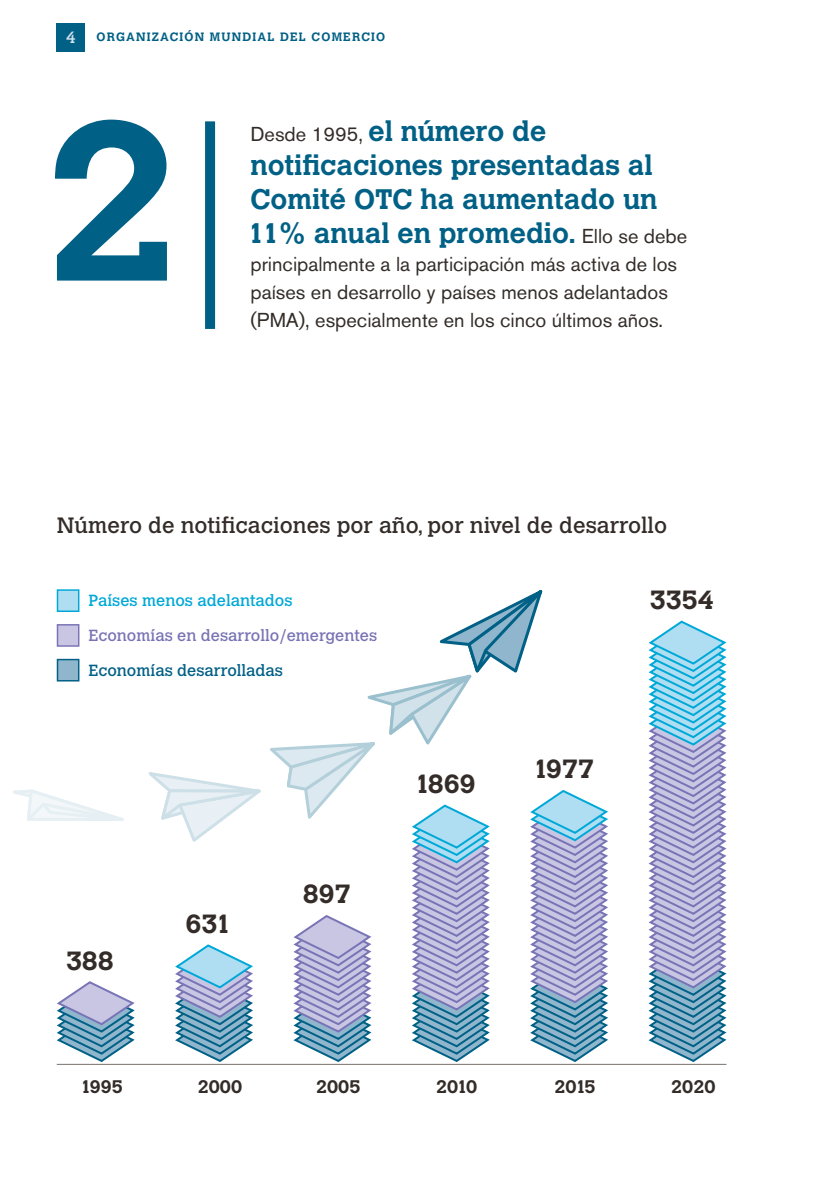
<style>
.page{position:relative;width:840px;height:1191px;background:#fff}
.page>*{position:absolute;margin:0;border:0;box-sizing:border-box;transform-origin:0 0}
.t1{font:700 28px/34px "Calvert MT Std";color:#006085}
.t2{font:700 26px "Calvert MT Std";color:#332c28}
.t3{font:22px "Calvert MT Std";color:#332c28}
.t4{font:20px/28px "Akzidenz Grotesk BE";color:#332c28}
.t5{font:700 18px "Calvert MT Std";color:#332c28}
.t6{font:16px "Calvert MT Std";color:#7874b5}
.t7{font:16px "Calvert MT Std";color:#00a8d7}
.t8{font:16px "Calvert MT Std";color:#006085}
.t9{font:16px "Calvert MT Std";color:#d5e3ed}
.t10{font:700 12px "Calvert MT Std";letter-spacing:.1em;color:#006085}
.s1{font-family:"Calvert MT Std";font-weight:700;font-size:28px;color:#006085}
.s2{font-family:"Akzidenz Grotesk BE";font-weight:400;font-size:20px;color:#332c28}
</style>
<div class="page">
<hr style="left:57px;top:1064px;width:669px;height:1px;background:#79726e">
<svg style="left:648px;top:620px;width:78px;height:442px;background:#9cb7d7"></svg>
<svg style="left:13px;top:589px;width:595px;height:473px"></svg>
<div style="left:57px;top:589px;width:22px;height:23px;background:#afdef2;border:1px solid #00a8d7"></div>
<div style="left:57px;top:624px;width:22px;height:23px;background:#c9c6e4;border:1px solid #7874b5"></div>
<div style="left:57px;top:659px;width:22px;height:22px;background:#8fb6cd;border:1px solid #006085"></div>
<div style="left:57px;top:23px;width:28px;height:28px;background:#006085"></div>
<svg style="left:55px;top:120px;width:112px;height:160px"></svg>
<div style="left:205px;top:121px;width:10px;height:208px;background:#006085"></div>
<p class="t9" style="left:66px;top:28px;width:11px">4</p>
<p class="t10" style="left:96px;top:29px;width:290px">ORGANIZACIÓN MUNDIAL DEL COMERCIO</p>
<p class="t4" style="left:250px;top:120px;width:297px">Desde 1995, <span class="s1">el número de</span></p>
<h1 class="t1" style="left:247px;top:147px;width:441px">notificaciones presentadas al<br>Comité OTC ha aumentado un<br>11% anual en promedio. <span class="s2">Ello se debe</span></h1>
<p class="t4" style="left:250px;top:250px;width:428px">principalmente a la participación más activa de los países en desarrollo y países menos adelantados (PMA), especialmente en los cinco últimos años.</p>
<p class="t3" style="left:57px;top:512px;width:611px">Número de notificaciones por año, por nivel de desarrollo</p>
<p class="t7" style="left:88px;top:591px;width:205px">Países menos adelantados</p>
<h2 class="t2" style="left:649px;top:583px;width:65px">3354</h2>
<p class="t6" style="left:88px;top:626px;width:290px">Economías en desarrollo/emergentes</p>
<p class="t8" style="left:88px;top:661px;width:196px">Economías desarrolladas</p>
<h2 class="t2" style="left:66px;top:944px;width:49px">388</h2>
<h2 class="t2" style="left:185px;top:907px;width:47px">631</h2>
<h2 class="t2" style="left:302px;top:877px;width:49px">897</h2>
<h2 class="t2" style="left:414px;top:767px;width:63px">1869</h2>
<h2 class="t2" style="left:532px;top:752px;width:63px">1977</h2>
<p class="t5" style="left:80px;top:1075px;width:44px">1995</p>
<p class="t5" style="left:198px;top:1075px;width:46px">2000</p>
<p class="t5" style="left:316px;top:1075px;width:46px">2005</p>
<p class="t5" style="left:436px;top:1075px;width:43px">2010</p>
<p class="t5" style="left:554px;top:1075px;width:43px">2015</p>
<p class="t5" style="left:670px;top:1075px;width:46px">2020</p>
</div>
